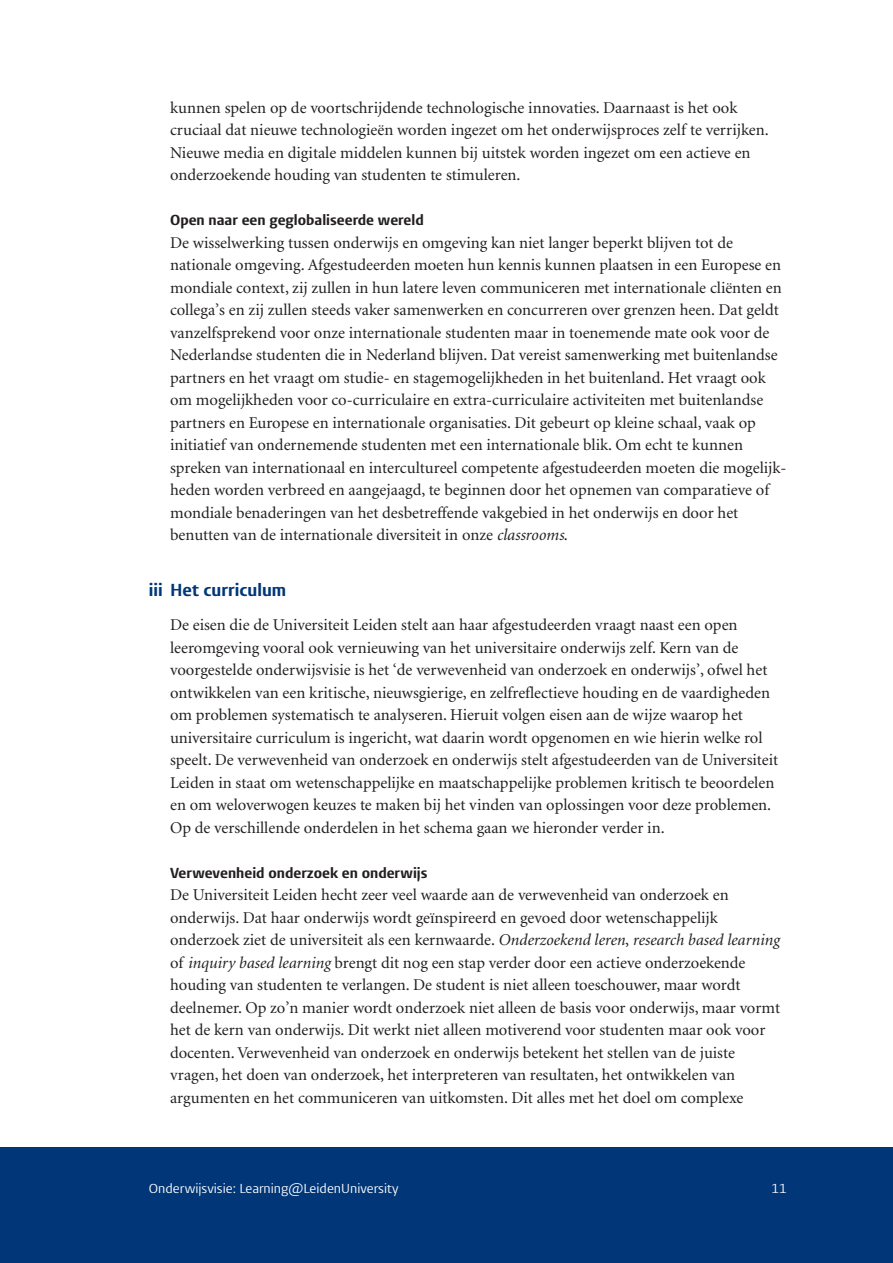
<style>
.page{position:relative;width:893px;height:1263px;background:#fff}
.page>*{position:absolute;margin:0;border:0;box-sizing:border-box;transform-origin:0 0}
.t1{font:300 18px "Vestula";color:#013778}
.t2{font:16.5px/22.5px "Minion";color:#231f20}
.t3{font:300 15px "Vestula";color:#231f20}
.t4{font:13.5px "Vestula";color:#fff}
.s1{font-style:italic}
</style>
<div class="page">
<div style="left:0;top:1148px;width:893px;height:115px;background:#013778"></div>
<p class="t2" style="left:170px;top:97px;width:600px">kunnen spelen op de voortschrijdende technologische innovaties. Daarnaast is het ook cruciaal dat nieuwe technologieën worden ingezet om het onderwijsproces zelf te verrijken.<br>Nieuwe media en digitale middelen kunnen bij uitstek worden ingezet om een actieve en onderzoekende houding van studenten te stimuleren.</p>
<p class="t3" style="left:170px;top:213px;width:255px">Open naar een geglobaliseerde wereld</p>
<p class="t2" style="left:170px;top:232px;width:618px">De wisselwerking tussen onderwijs en omgeving kan niet langer beperkt blijven tot de nationale omgeving. Afgestudeerden moeten hun kennis kunnen plaatsen in een Europese en mondiale context, zij zullen in hun latere leven communiceren met internationale cliënten en collega’s en zij zullen steeds vaker samenwerken en concurreren over grenzen heen. Dat geldt vanzelfsprekend voor onze internationale studenten maar in toenemende mate ook voor de Nederlandse studenten die in Nederland blijven. Dat vereist samenwerking met buitenlandse partners en het vraagt om studie- en stagemogelijkheden in het buitenland. Het vraagt ook om mogelijkheden voor co-curriculaire en extra-curriculaire activiteiten met buitenlandse partners en Europese en internationale organisaties. Dit gebeurt op kleine schaal, vaak op initiatief van ondernemende studenten met een internationale blik. Om echt te kunnen spreken van internationaal en intercultureel competente afgestudeerden moeten die mogelijk&shy;heden worden verbreed en aangejaagd, te beginnen door het opnemen van comparatieve of mondiale benaderingen van het desbetreffende vakgebied in het onderwijs en door het benutten van de internationale diversiteit in onze <span class="s1">classrooms</span>.</p>
<p class="t1" style="left:149px;top:581px;width:139px">iii Het curriculum</p>
<p class="t2" style="left:170px;top:615px;width:610px">De eisen die de Universiteit Leiden stelt aan haar afgestudeerden vraagt naast een open leeromgeving vooral ook vernieuwing van het universitaire onderwijs zelf. Kern van de voorgestelde onderwijsvisie is het ‘de verwevenheid van onderzoek en onderwijs’, ofwel het ontwikkelen van een kritische, nieuwsgierige, en zelfreflectieve houding en de vaardigheden om problemen systematisch te analyseren. Hieruit volgen eisen aan de wijze waarop het universitaire curriculum is ingericht, wat daarin wordt opgenomen en wie hierin welke rol speelt. De verwevenheid van onderzoek en onderwijs stelt afgestudeerden van de Universiteit Leiden in staat om wetenschappelijke en maatschappelijke problemen kritisch te beoordelen en om weloverwogen keuzes te maken bij het vinden van oplossingen voor deze problemen.<br>Op de verschillende onderdelen in het schema gaan we hieronder verder in.</p>
<p class="t3" style="left:170px;top:865px;width:259px">Verwevenheid onderzoek en onderwijs</p>
<p class="t2" style="left:170px;top:885px;width:612px">De Universiteit Leiden hecht zeer veel waarde aan de verwevenheid van onderzoek en onderwijs. Dat haar onderwijs wordt geïnspireerd en gevoed door wetenschappelijk onderzoek ziet de universiteit als een kernwaarde. <span class="s1">Onderzoekend leren</span>, <span class="s1">research based learning </span>of <span class="s1">inquiry based learning</span> brengt dit nog een stap verder door een actieve onderzoekende houding van studenten te verlangen. De student is niet alleen toeschouwer, maar wordt deelnemer. Op zo’n manier wordt onderzoek niet alleen de basis voor onderwijs, maar vormt het de kern van onderwijs. Dit werkt niet alleen motiverend voor studenten maar ook voor docenten. Verwevenheid van onderzoek en onderwijs betekent het stellen van de juiste vragen, het doen van onderzoek, het interpreteren van resultaten, het ontwikkelen van argumenten en het communiceren van uitkomsten. Dit alles met het doel om complexe</p>
<p class="t4" style="left:149px;top:1181px;width:251px">Onderwijsvisie: Learning@LeidenUniversity</p>
<p class="t4" style="left:771px;top:1181px;width:17px">11</p>
</div>
